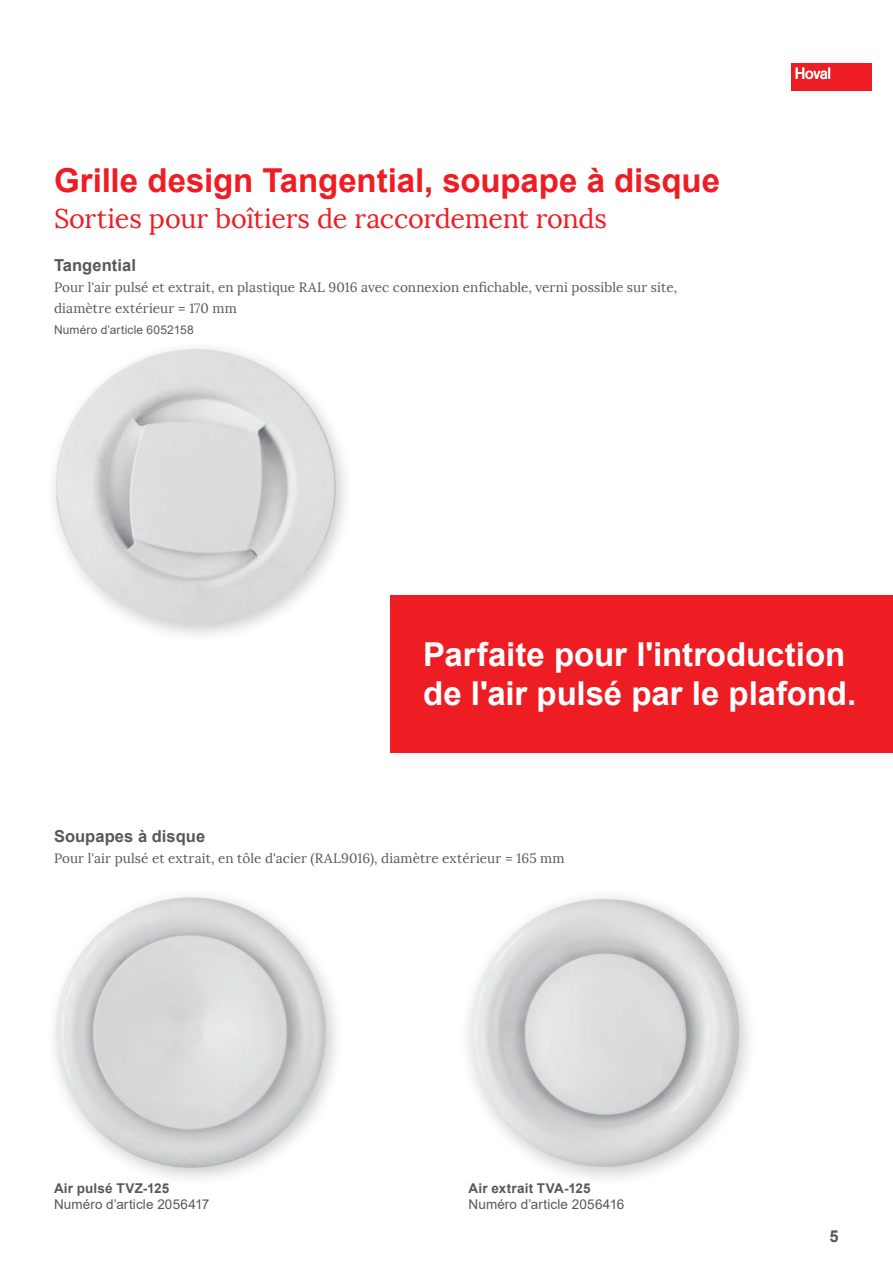
<style>
.page{position:relative;width:893px;height:1263px;background:#fff}
.page>*{position:absolute;margin:0;border:0;box-sizing:border-box;transform-origin:0 0}
.t1{font:700 33px/39px "Arial";letter-spacing:-.005em;color:#fff}
.t2{font:700 33px "Arial";letter-spacing:-.005em;color:#ee1d23}
.t3{font:27px "Lora";letter-spacing:-.015em;color:#ee1d23}
.t4{font:700 16.5px "Arial";letter-spacing:.005em;color:#57585a}
.t5{font:13.5px/21px "Lora";letter-spacing:.005em;color:#57585a}
.t6{font:13.5px "Arial";letter-spacing:.01em;color:#57585a}
.t7{font:700 13.5px "Arial";letter-spacing:.015em;color:#57585a}
.t8{font:12px "Arial";letter-spacing:.015em;color:#57585a}
</style>
<div class="page">
<div style="left:791px;top:63px;width:81px;height:27px;background:#ee1d23"></div>
<svg style="left:795px;top:67px;width:35px;height:12px"></svg>
<img style="left:54px;top:348px;width:292px;height:287px">
<img style="left:54px;top:896px;width:282px;height:283px">
<img style="left:468px;top:897px;width:281px;height:281px">
<div style="left:390px;top:595px;width:503px;height:157px;background:#ee1d23"></div>
<h1 class="t2" style="left:54px;top:157px;width:667px">Grille design Tangential, soupape à disque</h1>
<h2 class="t3" style="left:54px;top:201px;width:555px">Sorties pour boîtiers de raccordement ronds</h2>
<p class="t4" style="left:54px;top:253px;width:83px">Tangential</p>
<p class="t5" style="left:54px;top:276px;width:625px">Pour l'air pulsé et extrait, en plastique RAL 9016 avec connexion enfichable, verni possible sur site, diamètre extérieur = 170 mm</p>
<p class="t8" style="left:54px;top:321px;width:141px">Numéro d’article 6052158</p>
<h1 class="t1" style="left:423px;top:635px;width:435px">Parfaite pour l'introduction de l'air pulsé par le plafond.</h1>
<p class="t4" style="left:54px;top:825px;width:153px">Soupapes à disque</p>
<p class="t5" style="left:54px;top:848px;width:512px">Pour l'air pulsé et extrait, en tôle d'acier (RAL9016), diamètre extérieur = 165 mm</p>
<p class="t7" style="left:54px;top:1178px;width:117px">Air pulsé TVZ-125</p>
<p class="t6" style="left:54px;top:1195px;width:157px">Numéro d’article 2056417</p>
<p class="t7" style="left:469px;top:1178px;width:124px">Air extrait TVA-125</p>
<p class="t6" style="left:469px;top:1195px;width:157px">Numéro d’article 2056416</p>
<p class="t4" style="left:829px;top:1225px;width:11px">5</p>
</div>
